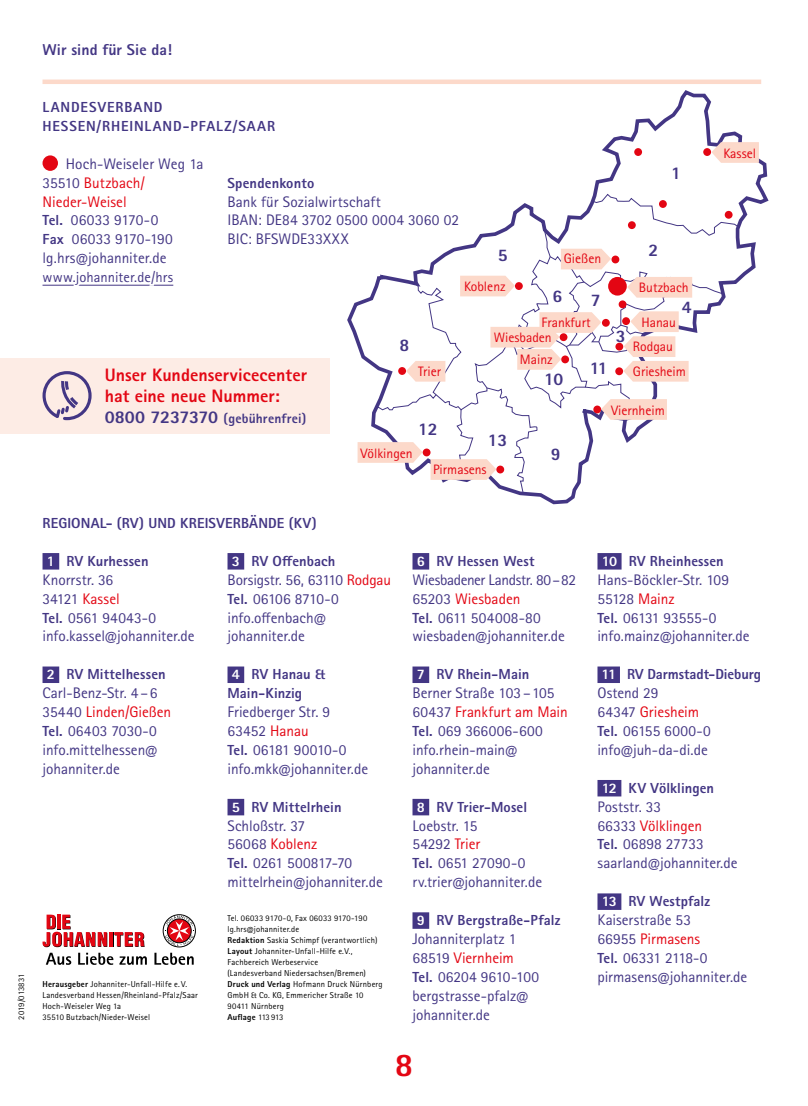
<style>
.page{position:relative;width:808px;height:1106px;background:#fff}
.page>*{position:absolute;margin:0;border:0;box-sizing:border-box;transform-origin:0 0}
.t1{font:800 33px "Rotis Sans Serif W1 G";color:#e30613}
.t2{font:800 18px/21px "Rotis Sans Serif W1 G";color:#e30613}
.t3{font:800 17.7px "Agfa Rotis Sans Serif";letter-spacing:-.02em;color:#433684}
.t4{font:800 15.75px "Rotis Sans Serif W1 G";letter-spacing:.005em;color:#433684}
.t5{font:15.3px/18.9px "Rotis Sans Serif W1 G";color:#433684}
.t6{font:800 14.55px/18.9px "Rotis Sans Serif W1 G";letter-spacing:.01em;color:#433684}
.t7{font:800 14.55px/18.9px "Rotis Sans Serif W1 G";letter-spacing:.065em;color:#433684}
.t8{font:14.55px "Rotis Sans Serif W1 G";letter-spacing:.005em;color:#433684}
.t9{font:13.65px/24.6px "Agfa Rotis Sans Serif";color:#e30613}
.t10{font:800 13.5px "Rotis Sans Serif W1 G";letter-spacing:.01em;color:#433684}
.t11{font:8.55px/10.9px "Rotis Sans Serif W1 G";letter-spacing:.02em;color:#000}
.t12{font:800 8.55px "Rotis Sans Serif W1 G";letter-spacing:.025em;color:#000}
.t13{font:8.55px "Rotis Sans Serif W1 G";color:#000}
.s1{color:#e30613}
.s2{font-weight:800;font-size:14.55px}
.s3{font-size:18px}
.s4{color:#fff}
.s5{font-weight:800}
.s6{font-weight:400}
</style>
<div class="page">
<svg style="left:347px;top:90px;width:422px;height:415px"></svg>
<div style="left:703px;top:148px;width:8px;height:8px;background:#e30613;border-radius:50%"></div>
<svg style="left:711px;top:142px;width:48px;height:21px"></svg>
<div style="left:634px;top:148px;width:8px;height:8px;background:#e30613;border-radius:50%"></div>
<svg style="left:358px;top:194px;width:384px;height:302px"></svg>
<div style="left:560px;top:333px;width:7px;height:8px;background:#e30613;border-radius:50%"></div>
<div style="left:725px;top:211px;width:7px;height:8px;background:#e30613;border-radius:50%"></div>
<div style="left:423px;top:448px;width:7px;height:8px;background:#e30613;border-radius:50%"></div>
<div style="left:496px;top:465px;width:8px;height:8px;background:#e30613;border-radius:50%"></div>
<div style="left:43px;top:553px;width:16px;height:16px;background:#433684"></div>
<div style="left:43px;top:666px;width:16px;height:17px;background:#433684"></div>
<div style="left:227px;top:553px;width:17px;height:16px;background:#433684"></div>
<div style="left:227px;top:666px;width:17px;height:17px;background:#433684"></div>
<div style="left:227px;top:799px;width:17px;height:16px;background:#433684"></div>
<div style="left:412px;top:553px;width:17px;height:16px;background:#433684"></div>
<div style="left:412px;top:666px;width:17px;height:17px;background:#433684"></div>
<div style="left:412px;top:799px;width:17px;height:16px;background:#433684"></div>
<div style="left:412px;top:912px;width:17px;height:16px;background:#433684"></div>
<div style="left:597px;top:553px;width:24px;height:16px;background:#433684"></div>
<div style="left:597px;top:666px;width:23px;height:17px;background:#433684"></div>
<div style="left:597px;top:780px;width:24px;height:16px;background:#433684"></div>
<div style="left:597px;top:893px;width:24px;height:17px;background:#433684"></div>
<hr style="left:43px;top:80px;width:718px;height:4px;background:#fcd9ca">
<div style="left:0;top:358px;width:330px;height:75px;background:#fdece5"></div>
<svg style="left:42px;top:371px;width:50px;height:50px"></svg>
<svg style="left:43px;top:155px;width:15px;height:16px"></svg>
<svg style="left:44px;top:157px;width:13px;height:12px"></svg>
<svg style="left:42px;top:284px;width:132px;height:2px"></svg>
<svg style="left:43px;top:914px;width:104px;height:50px"></svg>
<svg style="left:154px;top:952px;width:40px;height:12px"></svg>
<div style="left:163px;top:914px;width:33px;height:33px;border:1px solid #000;border-radius:50%"></div>
<svg style="left:165px;top:915px;width:29px;height:31px"></svg>
<p class="t4" style="left:43px;top:40px;width:131px">Wir sind für Sie da!</p>
<p class="t13" style="left:16px;top:1019px;width:47px;rotate:-90deg">2019/013831</p>
<p class="t7" style="left:43px;top:97px;width:234px">LANDESVERBAND<br>HESSEN/RHEINLAND-PFALZ/SAAR</p>
<p class="t5" style="left:43px;top:154px;width:162px;text-indent:23px">Hoch-Weiseler Weg 1a<br>35510 <span class="s1">Butzbach/<br>Nieder-Weisel<br></span><span class="s2">Tel.</span> 06033 9170-0<br><span class="s2">Fax</span> 06033 9170-190 lg.hrs@johanniter.de</p>
<p class="t8" style="left:43px;top:269px;width:132px">www.johanniter.de/hrs</p>
<p class="t3" style="left:671px;top:162px;width:11px">1</p>
<p class="t6" style="left:227px;top:173px;width:88px">Spendenkonto</p>
<p class="t5" style="left:227px;top:192px;width:233px">Bank für Sozialwirtschaft<br>IBAN: DE84 3702 0500 0004 3060 02<br>BIC: BFSWDE33XXX</p>
<p class="t3" style="left:648px;top:239px;width:11px">2</p>
<p class="t3" style="left:498px;top:243px;width:11px">5</p>
<p class="t9" style="left:564px;top:246px;width:39px">Gießen</p>
<p class="t9" style="left:464px;top:274px;width:43px">Koblenz</p>
<p class="t9" style="left:494px;top:314px;width:98px;line-height:15.3px;text-indent:48px">Frankfurt<br>Wiesbaden</p>
<p class="t9" style="left:639px;top:275px;width:51px">Butzbach</p>
<p class="t9" style="left:633px;top:310px;width:55px;text-indent:8px">Hanau<br>Rodgau<br>Griesheim</p>
<p class="t9" style="left:611px;top:398px;width:55px">Viernheim</p>
<p class="t3" style="left:553px;top:284px;width:11px">6</p>
<p class="t3" style="left:591px;top:288px;width:11px">7</p>
<p class="t3" style="left:682px;top:295px;width:11px">4</p>
<p class="t3" style="left:616px;top:324px;width:11px">3</p>
<p class="t3" style="left:399px;top:334px;width:11px">8</p>
<p class="t9" style="left:520px;top:347px;width:34px">Mainz</p>
<p class="t3" style="left:590px;top:357px;width:19px">11</p>
<p class="t9" style="left:418px;top:359px;width:25px">Trier</p>
<p class="t2" style="left:105px;top:364px;width:204px">Unser Kundenservicecenter hat eine neue Nummer:</p>
<p class="t10" style="left:105px;top:410px;width:203px"><span class="s3">0800 7237370</span> (gebührenfrei)</p>
<p class="t3" style="left:544px;top:368px;width:21px">10</p>
<p class="t3" style="left:418px;top:417px;width:21px">12</p>
<p class="t3" style="left:488px;top:428px;width:21px">13</p>
<p class="t9" style="left:360px;top:440px;width:54px">Völkingen</p>
<p class="t9" style="left:433px;top:457px;width:55px">Pirmasens</p>
<p class="t3" style="left:551px;top:442px;width:11px">9</p>
<p class="t9" style="left:723px;top:140px;width:34px">Kassel</p>
<p class="t6" style="left:43px;top:513px;width:276px">REGIONAL- (RV) UND KREISVERBÄNDE (KV)</p>
<p class="t6" style="left:47px;top:551px;width:103px"><span class="s4">1</span> RV Kurhessen</p>
<p class="t5" style="left:43px;top:570px;width:154px">Knorrstr. 36<br>34121 <span class="s1">Kassel<br></span><span class="s2">Tel.</span> 0561 94043-0 info.kassel@johanniter.de</p>
<p class="t6" style="left:47px;top:664px;width:120px"><span class="s4">2</span> RV Mittelhessen</p>
<p class="t5" style="left:43px;top:683px;width:130px">Carl-Benz-Str. 4–6<br>35440 <span class="s1">Linden/Gießen<br></span><span class="s2">Tel.</span> 06403 7030-0 info.mittelhessen@ johanniter.de</p>
<p class="t6" style="left:232px;top:551px;width:105px"><span class="s4">3</span> RV Offenbach</p>
<p class="t5" style="left:227px;top:570px;width:165px">Borsigstr. 56, 63110 <span class="s1">Rodgau<br></span><span class="s2">Tel.</span> 06106 8710-0 info.offenbach@ johanniter.de</p>
<p class="t6" style="left:227px;top:664px;width:99px"><span class="s4">4</span> RV Hanau &amp;<br>Main-Kinzig</p>
<p class="t5" style="left:227px;top:702px;width:142px">Friedberger Str. 9<br>63452 <span class="s1">Hanau<br></span><span class="s2">Tel.</span> 06181 90010-0 info.mkk@johanniter.de</p>
<p class="t6" style="left:232px;top:797px;width:111px"><span class="s4">5</span> RV Mittelrhein</p>
<p class="t5" style="left:227px;top:816px;width:157px">Schloßstr. 37<br>56068 <span class="s1">Koblenz<br></span><span class="s2">Tel.</span> 0261 500817-70 mittelrhein@johanniter.de</p>
<p class="t11" style="left:43px;top:978px;width:157px"><span class="s5">Herausgeber</span> Johanniter-Unfall-Hilfe e. V.<br>Landesverband Hessen/Rheinland-Pfalz/Saar Hoch-Weiseler Weg 1a<br>35510 Butzbach/Nieder-Weisel</p>
<p class="t11" style="left:227px;top:912px;width:157px">Tel. 06033 9170-0, Fax 06033 9170-190 lg.hrs@johanniter.de<br><span class="s5">Redaktion</span> Saskia Schimpf (verantwortlich)<br><span class="s5">Layout</span> Johanniter-Unfall-Hilfe e.V., Fachbereich Werbeservice<br>(Landesverband Niedersachsen/Bremen)<br><span class="s5">Druck und Verlag</span> Hofmann Druck Nürnberg GmbH &amp; Co. KG, Emmericher Straße 10<br>90411 Nürnberg</p>
<p class="t12" style="left:227px;top:1011px;width:58px">Auflage <span class="s6">113 913</span></p>
<p class="t6" style="left:417px;top:551px;width:119px"><span class="s4">6</span> RV Hessen West</p>
<p class="t5" style="left:412px;top:570px;width:165px">Wiesbadener Landstr. 80–82<br>65203 <span class="s1">Wiesbaden<br></span><span class="s2">Tel.</span> 0611 504008-80 wiesbaden@johanniter.de</p>
<p class="t6" style="left:417px;top:664px;width:114px"><span class="s4">7</span> RV Rhein-Main</p>
<p class="t5" style="left:412px;top:683px;width:157px">Berner Straße 103 –105<br>60437 <span class="s1">Frankfurt am Main<br></span><span class="s2">Tel.</span> 069 366006-600 info.rhein-main@ johanniter.de</p>
<p class="t6" style="left:417px;top:797px;width:112px"><span class="s4">8</span> RV Trier-Mosel</p>
<p class="t5" style="left:412px;top:816px;width:131px">Loebstr. 15<br>54292 <span class="s1">Trier<br></span><span class="s2">Tel.</span> 0651 27090-0 rv.trier@johanniter.de</p>
<p class="t6" style="left:417px;top:910px;width:145px"><span class="s4">9</span> RV Bergstraße-Pfalz</p>
<p class="t5" style="left:412px;top:929px;width:128px">Johanniterplatz 1<br>68519 <span class="s1">Viernheim<br></span><span class="s2">Tel.</span> 06204 9610-100 bergstrasse-pfalz@ johanniter.de</p>
<h1 class="t1" style="left:395px;top:1044px;width:20px">8</h1>
<p class="t6" style="left:602px;top:551px;width:123px"><span class="s4">10</span> RV Rheinhessen</p>
<p class="t5" style="left:597px;top:570px;width:153px">Hans-Böckler-Str. 109<br>55128 <span class="s1">Mainz<br></span><span class="s2">Tel.</span> 06131 93555-0 info.mainz@johanniter.de</p>
<p class="t6" style="left:601px;top:664px;width:161px"><span class="s4">11</span> RV Darmstadt-Dieburg</p>
<p class="t5" style="left:597px;top:683px;width:115px">Ostend 29<br>64347 <span class="s1">Griesheim<br></span><span class="s2">Tel.</span> 06155 6000-0 info@juh-da-di.de</p>
<p class="t6" style="left:602px;top:778px;width:114px"><span class="s4">12</span> KV Völklingen</p>
<p class="t5" style="left:597px;top:797px;width:142px">Poststr. 33<br>66333 <span class="s1">Völklingen<br></span><span class="s2">Tel.</span> 06898 27733 saarland@johanniter.de</p>
<p class="t6" style="left:602px;top:891px;width:110px"><span class="s4">13</span> RV Westpfalz</p>
<p class="t5" style="left:597px;top:910px;width:151px">Kaiserstraße 53<br>66955 <span class="s1">Pirmasens<br></span><span class="s2">Tel.</span> 06331 2118-0 pirmasens@johanniter.de</p>
</div>
